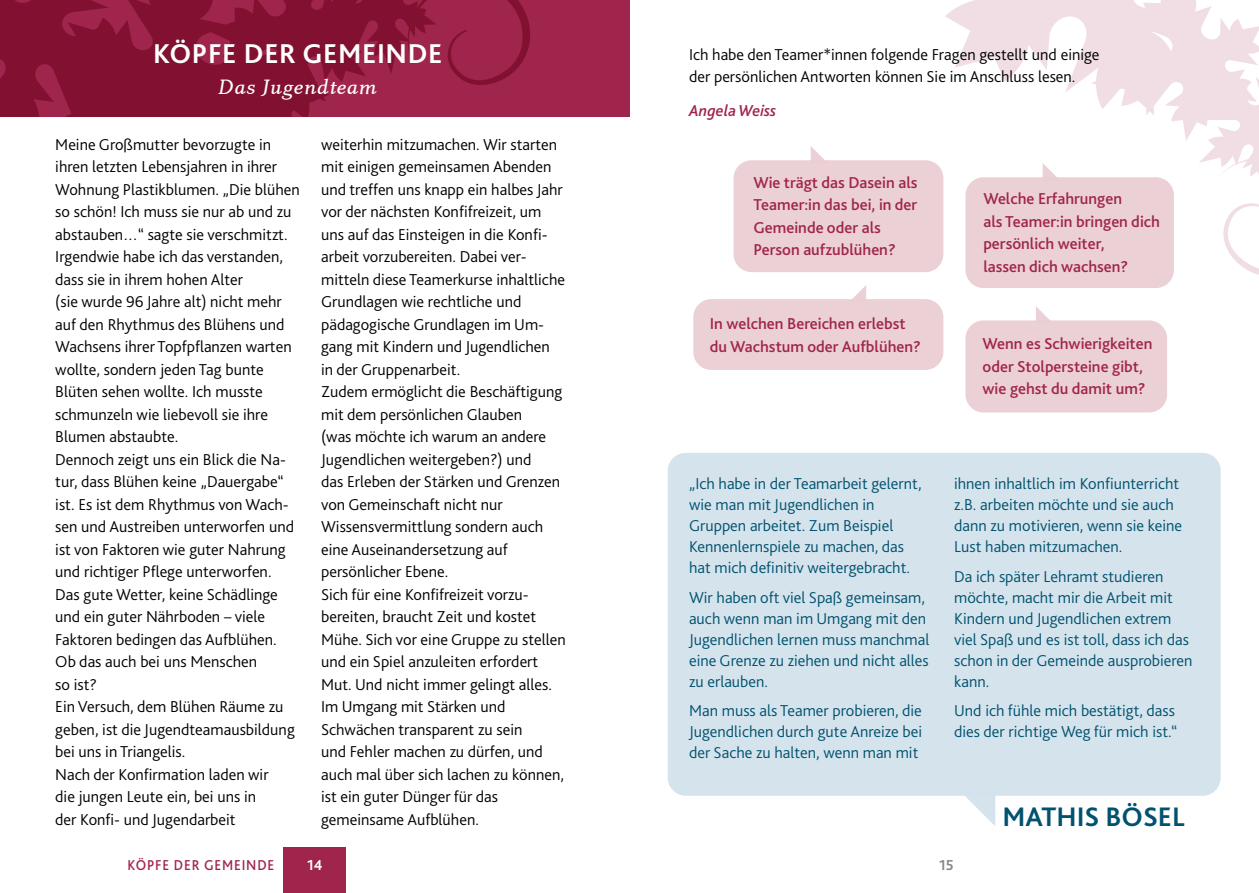
<style>
.page{position:relative;width:1259px;height:893px;background:#fff}
.page>*{position:absolute;margin:0;border:0;box-sizing:border-box;transform-origin:0 0}
.t1{font:700 28.5px "Bliss 2";letter-spacing:.02em;color:#fff}
.t2{font:700 28.05px "Bliss 2";color:#00526f}
.t3{font:italic 500 21.45px "Eplica";letter-spacing:.02em;color:#fff}
.t4{font:300 16.5px/22.5px "Bliss 2";color:#000}
.t5{font:300 16.5px/21px "Bliss 2";color:#00526f}
.t6{font:500 16.5px/22.5px "Bliss 2";color:#a0254c}
.t7{font:italic 500 16.5px "Bliss 2";color:#a0254c}
.t8{font:500 15px "Bliss 2";letter-spacing:.06em;color:#a0254c;scale:.92 1}
.t9{font:700 15px "Bliss 2";color:#878787}
.t10{font:700 15px "Bliss 2";color:#fff}
</style>
<div class="page">
<svg style="left:929px;top:0;width:330px;height:278px"></svg>
<div style="left:668px;top:453px;width:552px;height:343px;background:#d3e2ec;border-radius:18px"></div>
<div style="left:0;top:0;width:629px;height:116px;background:#a0254c"></div>
<svg style="left:0;top:0;width:530px;height:116px;fill:#821131"></svg>
<div style="left:965px;top:177px;width:209px;height:111px;background:#eaced3;border-radius:18px"></div>
<svg style="left:1042px;top:163px;width:17px;height:15px"></svg>
<div style="left:693px;top:299px;width:250px;height:71px;background:#eaced3;border-radius:18px"></div>
<svg style="left:852px;top:285px;width:14px;height:14px"></svg>
<div style="left:733px;top:160px;width:210px;height:112px;background:#eaced3;border-radius:18px"></div>
<svg style="left:810px;top:146px;width:17px;height:15px"></svg>
<div style="left:965px;top:320px;width:202px;height:92px;background:#eaced3;border-radius:18px"></div>
<svg style="left:1036px;top:306px;width:17px;height:15px"></svg>
<svg style="left:961px;top:795px;width:34px;height:31px"></svg>
<div style="left:283px;top:847px;width:63px;height:46px;background:#a0254c"></div>
<h1 class="t1" style="left:153px;top:36px;width:291px">KÖPFE DER GEMEINDE</h1>
<h3 class="t3" style="left:218px;top:75px;width:160px">Das Jugendteam</h3>
<p class="t4" style="left:321px;top:132px;width:246px">weiterhin mitzumachen. Wir starten mit einigen gemeinsamen Abenden und treffen uns knapp ein halbes Jahr vor der nächsten Konfifreizeit, um uns auf das Einsteigen in die Konfi&shy;arbeit vorzubereiten. Dabei ver&shy;mitteln diese Teamerkurse inhaltliche<br>Grundlagen wie rechtliche und pädagogische Grundlagen im Um&shy;gang mit Kindern und Jugendlichen in der Gruppenarbeit.<br>Zudem ermöglicht die Beschäftigung mit dem persönlichen Glauben<br>(was möchte ich warum an andere<br>Jugendlichen weitergeben?) und<br>das Erleben der Stärken und Grenzen von Gemeinschaft nicht nur<br>Wissensvermittlung sondern auch eine Auseinandersetzung auf persönlicher Ebene.<br>Sich für eine Konfifreizeit vorzu&shy;bereiten, braucht Zeit und kostet<br>Mühe. Sich vor eine Gruppe zu stellen und ein Spiel anzuleiten erfordert<br>Mut. Und nicht immer gelingt alles.<br>Im Umgang mit Stärken und<br>Schwächen transparent zu sein<br>und Fehler machen zu dürfen, und auch mal über sich lachen zu können, ist ein guter Dünger für das gemeinsame Aufblühen.</p>
<p class="t4" style="left:55px;top:133px;width:246px">Meine Großmutter bevorzugte in ihren letzten Lebensjahren in ihrer<br>Wohnung Plastikblumen. „Die blühen so schön! Ich muss sie nur ab und zu abstauben…“ sagte sie verschmitzt.<br>Irgendwie habe ich das verstanden, dass sie in ihrem hohen Alter<br>(sie wurde 96 Jahre alt) nicht mehr auf den Rhythmus des Blühens und<br>Wachsens ihrer Topfpflanzen warten wollte, sondern jeden Tag bunte<br>Blüten sehen wollte. Ich musste schmunzeln wie liebevoll sie ihre<br>Blumen abstaubte.<br>Dennoch zeigt uns ein Blick die Na&shy;tur, dass Blühen keine „Dauergabe“ ist. Es ist dem Rhythmus von Wach&shy;sen und Austreiben unterworfen und ist von Faktoren wie guter Nahrung und richtiger Pflege unterworfen.<br>Das gute Wetter, keine Schädlinge und ein guter Nährboden – viele<br>Faktoren bedingen das Aufblühen.<br>Ob das auch bei uns Menschen<br>so ist?<br>Ein Versuch, dem Blühen Räume zu geben, ist die Jugendteamausbildung bei uns in Triangelis.<br>Nach der Konfirmation laden wir<br>die jungen Leute ein, bei uns in<br>der Konfi- und Jugendarbeit</p>
<p class="t8" style="left:127px;top:855px;width:161px">KÖPFE DER GEMEINDE</p>
<p class="t10" style="left:307px;top:855px;width:17px">14</p>
<p class="t4" style="left:689px;top:42px;width:412px">Ich habe den Teamer*innen folgende Fragen gestellt und einige der persönlichen Antworten können Sie im Anschluss lesen.</p>
<p class="t7" style="left:689px;top:100px;width:89px">Angela Weiss</p>
<p class="t6" style="left:753px;top:170px;width:166px">Wie trägt das Dasein als<br>Teamer:in das bei, in der<br>Gemeinde oder als<br>Person aufzublühen?</p>
<p class="t6" style="left:710px;top:312px;width:213px">In welchen Bereichen erlebst du Wachstum oder Aufblühen?</p>
<p class="t6" style="left:983px;top:187px;width:178px">Welche Erfahrungen<br>als Teamer:in bringen dich persönlich weiter,<br>lassen dich wachsen?</p>
<p class="t6" style="left:982px;top:332px;width:171px">Wenn es Schwierigkeiten oder Stolpersteine gibt, wie gehst du damit um?</p>
<p class="t5" style="left:689px;top:473px;width:234px">„Ich habe in der Teamarbeit gelernt, wie man mit Jugendlichen in Gruppen arbeitet. Zum Beispiel Kennenlernspiele zu machen, das hat mich definitiv weitergebracht.</p>
<p class="t5" style="left:689px;top:586px;width:242px">Wir haben oft viel Spaß gemeinsam, auch wenn man im Umgang mit den<br>Jugendlichen lernen muss manchmal eine Grenze zu ziehen und nicht alles zu erlauben.</p>
<p class="t5" style="left:689px;top:700px;width:234px;text-align:justify">Man muss als Teamer probieren, die Jugendlichen durch gute Anreize bei der Sache zu halten, wenn man mit</p>
<p class="t5" style="left:954px;top:473px;width:229px">ihnen inhaltlich im Konfiunterricht z.B. arbeiten möchte und sie auch dann zu motivieren, wenn sie keine<br>Lust haben mitzumachen.</p>
<p class="t5" style="left:954px;top:565px;width:240px">Da ich später Lehramt studieren möchte, macht mir die Arbeit mit<br>Kindern und Jugendlichen extrem viel Spaß und es ist toll, dass ich das schon in der Gemeinde ausprobieren kann.</p>
<p class="t5" style="left:954px;top:700px;width:225px">Und ich fühle mich bestätigt, dass dies der richtige Weg für mich ist.“</p>
<p class="t9" style="left:939px;top:855px;width:16px">15</p>
<h2 class="t2" style="left:1002px;top:800px;width:184px">MATHIS BÖSEL</h2>
</div>
